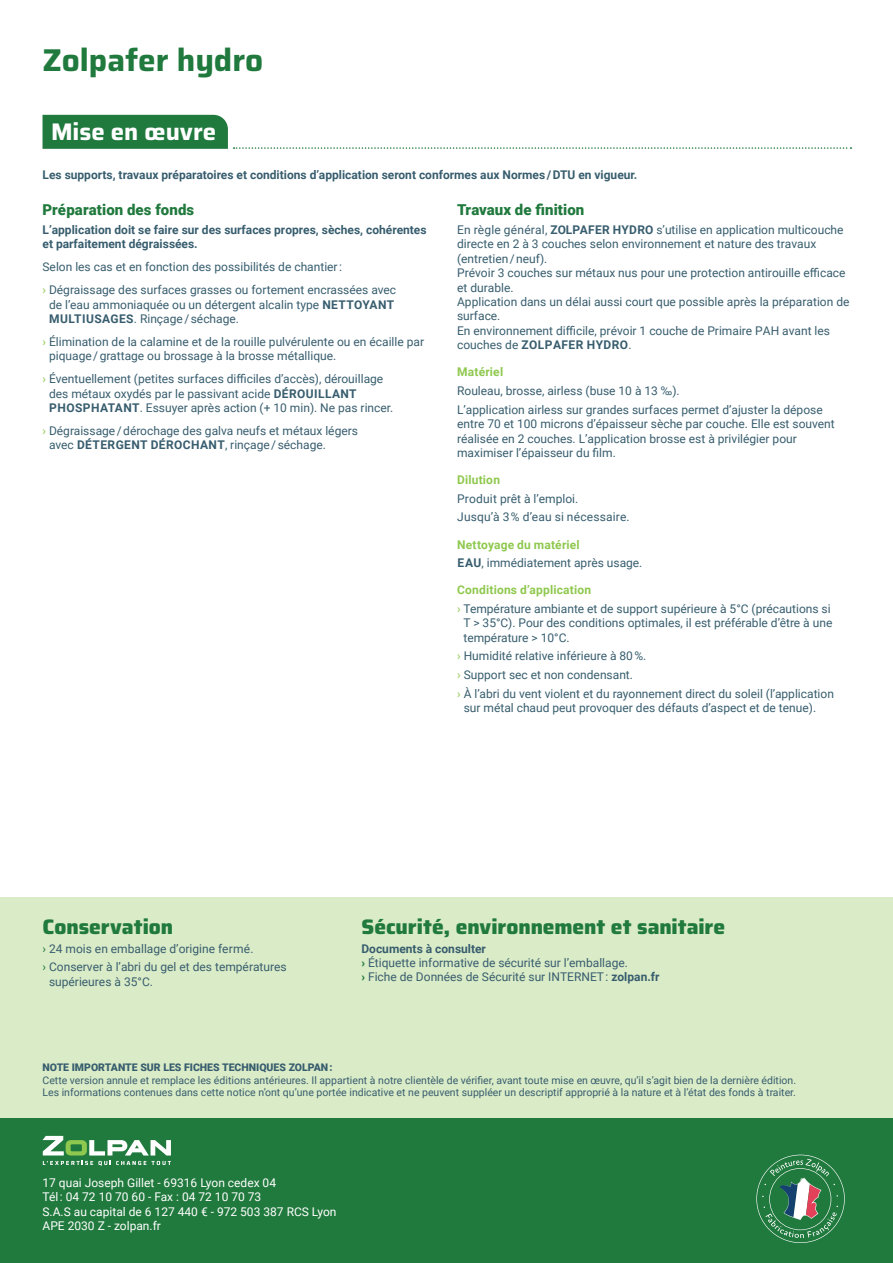
<style>
.page{position:relative;width:893px;height:1263px;background:#fff}
.page>*{position:absolute;margin:0;border:0;box-sizing:border-box;transform-origin:0 0}
.t1{font:700 31.5px "Saira";color:#20793d}
.t2{font:700 24px "Saira";color:#fff}
.t3{font:800 21px "Saira";letter-spacing:-.005em;color:#20793d}
.t4{font:900 15px "Roboto";letter-spacing:.005em;color:#20793d}
.t5{font:12px/14.4px "Roboto";color:#375d6e}
.t6{font:700 12px/14.4px "Roboto";color:#375d6e}
.t7{font:12px/14.4px "Roboto";color:#fff}
.t8{font:700 12px "Roboto";letter-spacing:.015em;color:#8fc84f}
.t9{font:10.5px "Roboto";color:#375d6e}
.t10{font:900 10.5px "Roboto";color:#375d6e}
.s1{color:#8fc84f}
.s2{font-weight:700}
.s3{color:#20793d}
.s4{font-weight:900;color:#20793d}
</style>
<div class="page">
<div style="left:0;top:897px;width:893px;height:221px;background:#daebc7"></div>
<div style="left:0;top:1118px;width:893px;height:145px;background:#20793d"></div>
<svg style="left:756px;top:1155px;width:89px;height:88px"></svg>
<svg style="left:234px;top:147px;width:617px;height:2px"></svg>
<div style="left:43px;top:115px;width:185px;height:34px;background:#20793d"></div>
<svg style="left:43px;top:1136px;width:128px;height:19px"></svg>
<svg style="left:43px;top:1161px;width:128px;height:5px"></svg>
<p class="t1" style="left:43px;top:34px;width:222px">Zolpafer hydro</p>
<p class="t2" style="left:51px;top:112px;width:167px">Mise en œuvre</p>
<p class="t6" style="left:43px;top:167px;width:596px">Les supports, travaux préparatoires et conditions d’application seront conformes aux Normes / DTU en vigueur.</p>
<p class="t4" style="left:43px;top:200px;width:153px">Préparation des fonds</p>
<p class="t6" style="left:43px;top:222px;width:386px">L’application doit se faire sur des surfaces propres, sèches, cohérentes et parfaitement dégraissées.</p>
<p class="t5" style="left:43px;top:259px;width:301px">Selon les cas et en fonction des possibilités de chantier :</p>
<p class="t5" style="left:49px;top:282px;width:349px;text-indent:-7px"><span class="s1">›</span> Dégraissage des surfaces grasses ou fortement encrassées avec de l’eau ammoniaquée ou un détergent alcalin type <span class="s2">NETTOYANT<br>MULTIUSAGES</span>. Rinçage / séchage.</p>
<p class="t5" style="left:49px;top:334px;width:376px;text-indent:-7px"><span class="s1">›</span> Élimination de la calamine et de la rouille pulvérulente ou en écaille par piquage / grattage ou brossage à la brosse métallique.</p>
<p class="t5" style="left:49px;top:371px;width:346px;text-indent:-7px"><span class="s1">›</span> Éventuellement (petites surfaces difficiles d’accès), dérouillage des métaux oxydés par le passivant acide <span class="s2">DÉROUILLANT<br>PHOSPHATANT</span>. Essuyer après action (+ 10 min). Ne pas rincer.</p>
<p class="t5" style="left:49px;top:423px;width:310px;text-indent:-7px"><span class="s1">›</span> Dégraissage / dérochage des galva neufs et métaux légers avec <span class="s2">DÉTERGENT DÉROCHANT</span>, rinçage / séchage.</p>
<p class="t4" style="left:457px;top:200px;width:129px">Travaux de finition</p>
<p class="t5" style="left:457px;top:222px;width:394px">En règle général, <span class="s2">ZOLPAFER HYDRO</span> s’utilise en application multicouche directe en 2 à 3 couches selon environnement et nature des travaux (entretien / neuf).<br>Prévoir 3 couches sur métaux nus pour une protection antirouille efficace et durable.<br>Application dans un délai aussi court que possible après la préparation de surface.<br>En environnement difficile, prévoir 1 couche de Primaire PAH avant les couches de <span class="s2">ZOLPAFER HYDRO</span>.</p>
<p class="t8" style="left:457px;top:364px;width:48px">Matériel</p>
<p class="t5" style="left:457px;top:383px;width:224px">Rouleau, brosse, airless (buse 10 à 13 ‰).</p>
<p class="t5" style="left:457px;top:402px;width:379px">L’application airless sur grandes surfaces permet d’ajuster la dépose entre 70 et 100 microns d’épaisseur sèche par couche. Elle est souvent réalisée en 2 couches. L’application brosse est à privilégier pour maximiser l’épaisseur du film.</p>
<p class="t8" style="left:457px;top:471px;width:44px">Dilution</p>
<p class="t5" style="left:457px;top:491px;width:123px">Produit prêt à l’emploi.</p>
<p class="t5" style="left:457px;top:509px;width:174px">Jusqu’à 3 % d’eau si nécessaire.</p>
<p class="t8" style="left:457px;top:536px;width:124px">Nettoyage du matériel</p>
<p class="t5" style="left:457px;top:555px;width:187px"><span class="s2">EAU</span>, immédiatement après usage.</p>
<p class="t8" style="left:457px;top:582px;width:136px">Conditions d’application</p>
<p class="t5" style="left:463px;top:601px;width:370px;text-indent:-6px"><span class="s1">›</span> Température ambiante et de support supérieure à 5°C (précautions si<br>T &gt; 35°C). Pour des conditions optimales, il est préférable d’être à une température &gt; 10°C.</p>
<p class="t5" style="left:457px;top:648px;width:191px"><span class="s1">›</span> Humidité relative inférieure à 80 %.</p>
<p class="t5" style="left:457px;top:667px;width:177px"><span class="s1">›</span> Support sec et non condensant.</p>
<p class="t5" style="left:464px;top:686px;width:372px;text-indent:-7px"><span class="s1">›</span> À l’abri du vent violent et du rayonnement direct du soleil (l’application sur métal chaud peut provoquer des défauts d’aspect et de tenue).</p>
<p class="t3" style="left:43px;top:909px;width:132px">Conservation</p>
<p class="t5" style="left:43px;top:940px;width:213px"><span class="s3">›</span> 24 mois en emballage d’origine fermé.</p>
<p class="t5" style="left:49px;top:959px;width:239px;text-indent:-7px"><span class="s3">›</span> Conserver à l’abri du gel et des températures supérieures à 35°C.</p>
<p class="t3" style="left:361px;top:909px;width:365px">Sécurité, environnement et sanitaire</p>
<p class="t6" style="left:361px;top:940px;width:126px">Documents à consulter</p>
<p class="t5" style="left:361px;top:955px;width:268px"><span class="s4">›</span> Étiquette informative de sécurité sur l’emballage.</p>
<p class="t5" style="left:361px;top:969px;width:300px"><span class="s4">›</span> Fiche de Données de Sécurité sur INTERNET : <span class="s2">zolpan.fr</span></p>
<p class="t10" style="left:43px;top:1060px;width:292px">NOTE IMPORTANTE SUR LES FICHES TECHNIQUES ZOLPAN :</p>
<p class="t9" style="left:43px;top:1072px;width:755px">Cette version annule et remplace les éditions antérieures. Il appartient à notre clientèle de vérifier, avant toute mise en œuvre, qu’il s’agit bien de la dernière édition.</p>
<p class="t9" style="left:43px;top:1085px;width:755px">Les informations contenues dans cette notice n’ont qu’une portée indicative et ne peuvent suppléer un descriptif approprié à la nature et à l’état des fonds à traiter.</p>
<p class="t7" style="left:43px;top:1175px;width:235px">17 quai Joseph Gillet - 69316 Lyon cedex 04<br>Tél : 04 72 10 70 60 - Fax : 04 72 10 70 73</p>
<p class="t7" style="left:43px;top:1204px;width:295px">S.A.S au capital de 6 127 440 € - 972 503 387 RCS Lyon</p>
<p class="t7" style="left:43px;top:1218px;width:120px">APE 2030 Z - zolpan.fr</p>
</div>
